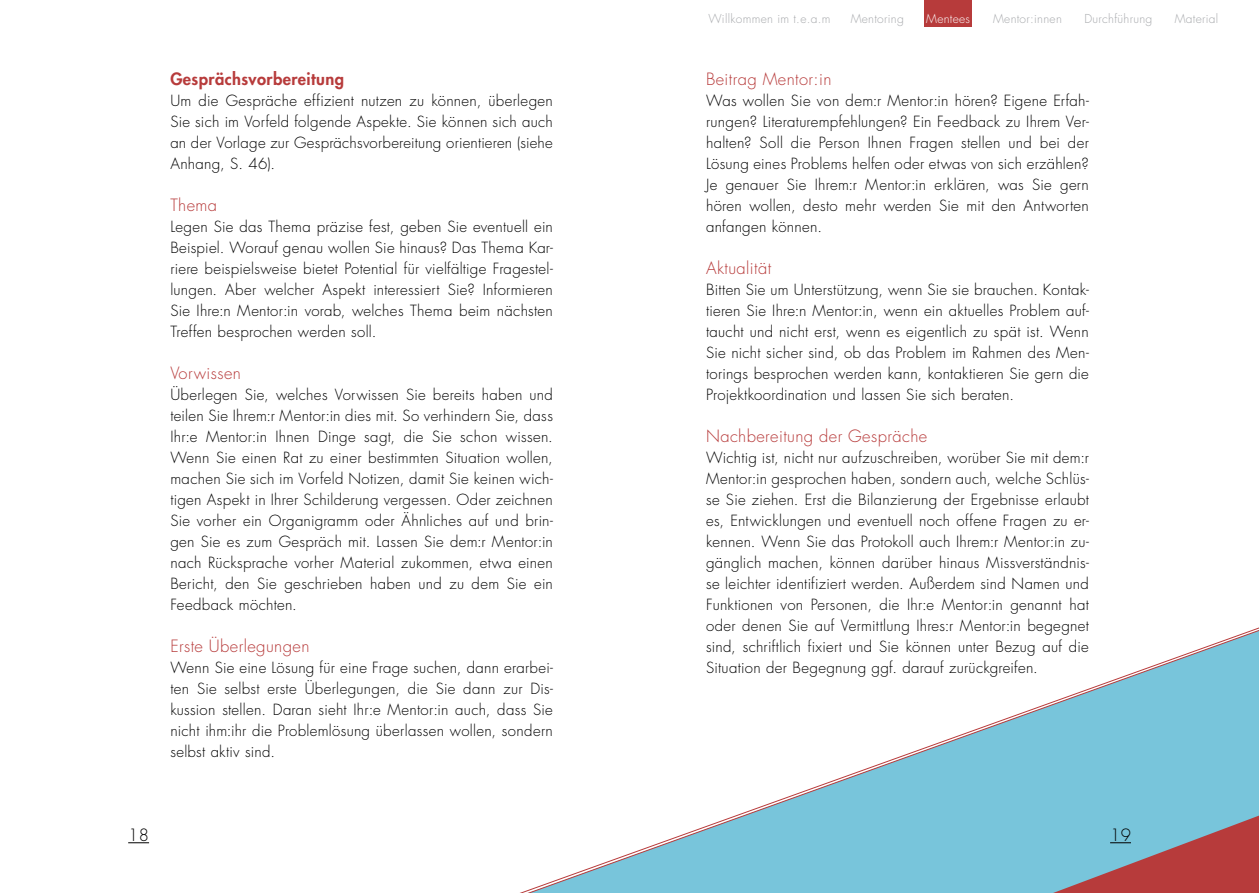
<style>
.page{position:relative;width:1259px;height:893px;background:#fff}
.page>*{position:absolute;margin:0;border:0;box-sizing:border-box;transform-origin:0 0}
.t1{font:300 16.5px "Futura Std";letter-spacing:.025em;color:#b73b3b}
.t2{font:800 16.5px "Futura Std";letter-spacing:.025em;color:#b73b3b}
.t3{font:300 16.5px "Futura Std";color:#000}
.t4{font:300 15px/21px "Futura Std";letter-spacing:.02em;color:#000;text-align:justify}
.t5{font:300 12px "Futura Std";letter-spacing:.025em;color:#a7a9ac}
.t6{font:300 12px "Futura Std";letter-spacing:.025em;color:#fff}
</style>
<div class="page">
<svg style="left:128px;top:842px;width:21px;height:1px"></svg>
<svg style="left:520px;top:627px;width:739px;height:266px"></svg>
<svg style="left:1025px;top:784px;width:234px;height:109px;background:#8b9aaa"></svg>
<div style="left:924px;top:0;width:48px;height:27px;background:#b73b3b"></div>
<p class="t2" style="left:170px;top:69px;width:175px">Gesprächsvorbereitung</p>
<p class="t4" style="left:170px;top:91px;width:384px">Um die Gespräche effizient nutzen zu können, überlegen Sie sich im Vorfeld folgende Aspekte. Sie können sich auch an der Vorlage zur Gesprächsvorbereitung orientieren (siehe Anhang, S. 46).</p>
<p class="t1" style="left:170px;top:195px;width:48px">Thema</p>
<p class="t4" style="left:170px;top:217px;width:384px">Legen Sie das Thema präzise fest, geben Sie eventuell ein Beispiel. Worauf genau wollen Sie hinaus? Das Thema Kar&shy;riere beispielsweise bietet Potential für vielfältige Fragestel&shy;lungen. Aber welcher Aspekt interessiert Sie? Informieren Sie Ihre:n Mentor:in vorab, welches Thema beim nächsten Treffen besprochen werden soll.</p>
<p class="t1" style="left:170px;top:363px;width:72px">Vorwissen</p>
<p class="t4" style="left:170px;top:385px;width:384px">Überlegen Sie, welches Vorwissen Sie bereits haben und teilen Sie Ihrem:r Mentor:in dies mit. So verhindern Sie, dass Ihr:e Mentor:in Ihnen Dinge sagt, die Sie schon wissen.<br>Wenn Sie einen Rat zu einer bestimmten Situation wollen, machen Sie sich im Vorfeld Notizen, damit Sie keinen wich&shy;tigen Aspekt in Ihrer Schilderung vergessen. Oder zeichnen Sie vorher ein Organigramm oder Ähnliches auf und brin&shy;gen Sie es zum Gespräch mit. Lassen Sie dem:r Mentor:in nach Rücksprache vorher Material zukommen, etwa einen Bericht, den Sie geschrieben haben und zu dem Sie ein Feedback möchten.</p>
<p class="t1" style="left:170px;top:636px;width:141px">Erste Überlegungen</p>
<p class="t4" style="left:170px;top:658px;width:384px">Wenn Sie eine Lösung für eine Frage suchen, dann erarbei&shy;ten Sie selbst erste Überlegungen, die Sie dann zur Dis&shy;kussion stellen. Daran sieht Ihr:e Mentor:in auch, dass Sie nicht ihm:ihr die Problemlösung überlassen wollen, sondern selbst aktiv sind.</p>
<p class="t5" style="left:708px;top:11px;width:124px">Willkommen im t.e.a.m</p>
<p class="t5" style="left:850px;top:11px;width:55px">Mentoring</p>
<p class="t6" style="left:926px;top:11px;width:45px">Mentees</p>
<p class="t5" style="left:993px;top:11px;width:70px">Mentor:innen</p>
<p class="t5" style="left:1084px;top:11px;width:69px">Durchführung</p>
<p class="t5" style="left:1174px;top:11px;width:45px">Material</p>
<p class="t1" style="left:706px;top:69px;width:127px">Beitrag Mentor:in</p>
<p class="t4" style="left:706px;top:91px;width:384px">Was wollen Sie von dem:r Mentor:in hören? Eigene Erfah&shy;rungen? Literaturempfehlungen? Ein Feedback zu Ihrem Ver&shy;halten? Soll die Person Ihnen Fragen stellen und bei der Lösung eines Problems helfen oder etwas von sich erzählen?<br>Je genauer Sie Ihrem:r Mentor:in erklären, was Sie gern hören wollen, desto mehr werden Sie mit den Antworten anfangen können.</p>
<p class="t1" style="left:706px;top:258px;width:67px">Aktualität</p>
<p class="t4" style="left:706px;top:280px;width:384px">Bitten Sie um Unterstützung, wenn Sie sie brauchen. Kontak&shy;tieren Sie Ihre:n Mentor:in, wenn ein aktuelles Problem auf&shy;taucht und nicht erst, wenn es eigentlich zu spät ist. Wenn Sie nicht sicher sind, ob das Problem im Rahmen des Men&shy;torings besprochen werden kann, kontaktieren Sie gern die Projektkoordination und lassen Sie sich beraten.</p>
<p class="t1" style="left:706px;top:426px;width:223px">Nachbereitung der Gespräche</p>
<p class="t4" style="left:706px;top:448px;width:384px">Wichtig ist, nicht nur aufzuschreiben, worüber Sie mit dem:r Mentor:in gesprochen haben, sondern auch, welche Schlüs&shy;se Sie ziehen. Erst die Bilanzierung der Ergebnisse erlaubt es, Entwicklungen und eventuell noch offene Fragen zu er&shy;kennen. Wenn Sie das Protokoll auch Ihrem:r Mentor:in zu&shy;gänglich machen, können darüber hinaus Missverständnis&shy;se leichter identifiziert werden. Außerdem sind Namen und Funktionen von Personen, die Ihr:e Mentor:in genannt hat oder denen Sie auf Vermittlung Ihres:r Mentor:in begegnet sind, schriftlich fixiert und Sie können unter Bezug auf die Situation der Begegnung ggf. darauf zurückgreifen.</p>
<p class="t3" style="left:128px;top:825px;width:22px">18</p>
<p class="t3" style="left:1110px;top:825px;width:22px">19</p>
</div>
